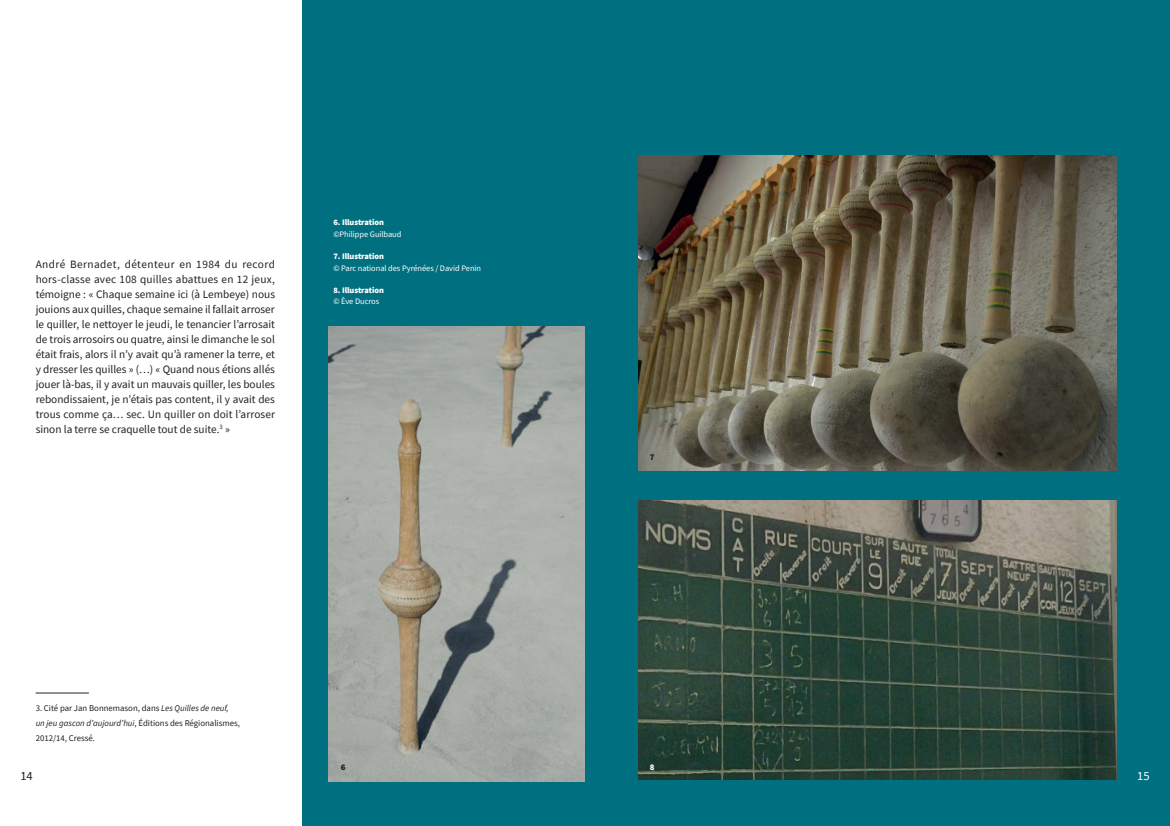
<style>
.page{position:relative;width:1170px;height:826px;background:#fff}
.page>*{position:absolute;margin:0;border:0;box-sizing:border-box;transform-origin:0 0}
.t1{font:12.5px "Source Sans Pro";color:#231f20}
.t2{font:12.5px "Source Sans Pro";color:#fff}
.t3{font:11.25px/15px "Source Sans Pro";color:#231f20;text-align:justify}
.t4{font:8.75px/15px "Source Sans Pro";color:#231f20}
.t5{font:900 8.75px "Source Sans Pro";color:#231f20}
.t6{font:900 8.75px "Source Sans Pro";color:#fff}
.t7{font:8.38px "Source Sans Pro";letter-spacing:-.005em;color:#fff}
.t8{font:900 8.38px "Source Sans Pro";letter-spacing:-.005em;color:#fff}
.s1{font-style:italic}
</style>
<div class="page">
<div style="left:302px;top:0;width:867px;height:826px;background:#006f80"></div>
<img style="left:638px;top:156px;width:478px;height:314px">
<img style="left:329px;top:326px;width:256px;height:455px">
<img style="left:638px;top:500px;width:478px;height:280px">
<hr style="left:36px;top:692px;width:53px;height:1px;background:#231f20">
<p class="t3" style="left:36px;top:257px;width:241px">André Bernadet, détenteur en 1984 du record hors-classe avec 108 quilles abattues en 12 jeux, témoigne : « Chaque semaine ici (à Lembeye) nous jouions aux quilles, chaque semaine il fallait arroser le quiller, le nettoyer le jeudi, le tenancier l’arrosait de trois arrosoirs ou quatre, ainsi le dimanche le sol était frais, alors il n’y avait qu’à ramener la terre, et y dresser les quilles » (…) « Quand nous étions allés jouer là-bas, il y avait un mauvais quiller, les boules rebondissaient, je n’étais pas content, il y avait des trous comme ça… sec. Un quiller on doit l’arroser sinon la terre se craquelle tout de suite.<sup>3</sup> »</p>
<p class="t8" style="left:333px;top:217px;width:52px">6. Illustration</p>
<p class="t7" style="left:333px;top:229px;width:70px">©Philippe Guilbaud</p>
<p class="t8" style="left:333px;top:251px;width:52px">7. Illustration</p>
<p class="t7" style="left:333px;top:262px;width:149px">© Parc national des Pyrénées / David Penin</p>
<p class="t8" style="left:333px;top:284px;width:52px">8. Illustration</p>
<p class="t7" style="left:333px;top:296px;width:47px">© Ève Ducros</p>
<p class="t4" style="left:36px;top:700px;width:206px">3. Cité par Jan Bonnemason, dans <span class="s1">Les Quilles de neuf, un jeu gascon d’aujourd’hui</span>, Éditions des Régionalismes,<br>2012/14, Cressé.</p>
<p class="t5" style="left:650px;top:451px;width:6px">7</p>
<p class="t6" style="left:650px;top:761px;width:6px">8</p>
<p class="t5" style="left:341px;top:761px;width:6px">6</p>
<p class="t1" style="left:20px;top:767px;width:14px">14</p>
<p class="t2" style="left:1136px;top:767px;width:14px">15</p>
</div>
